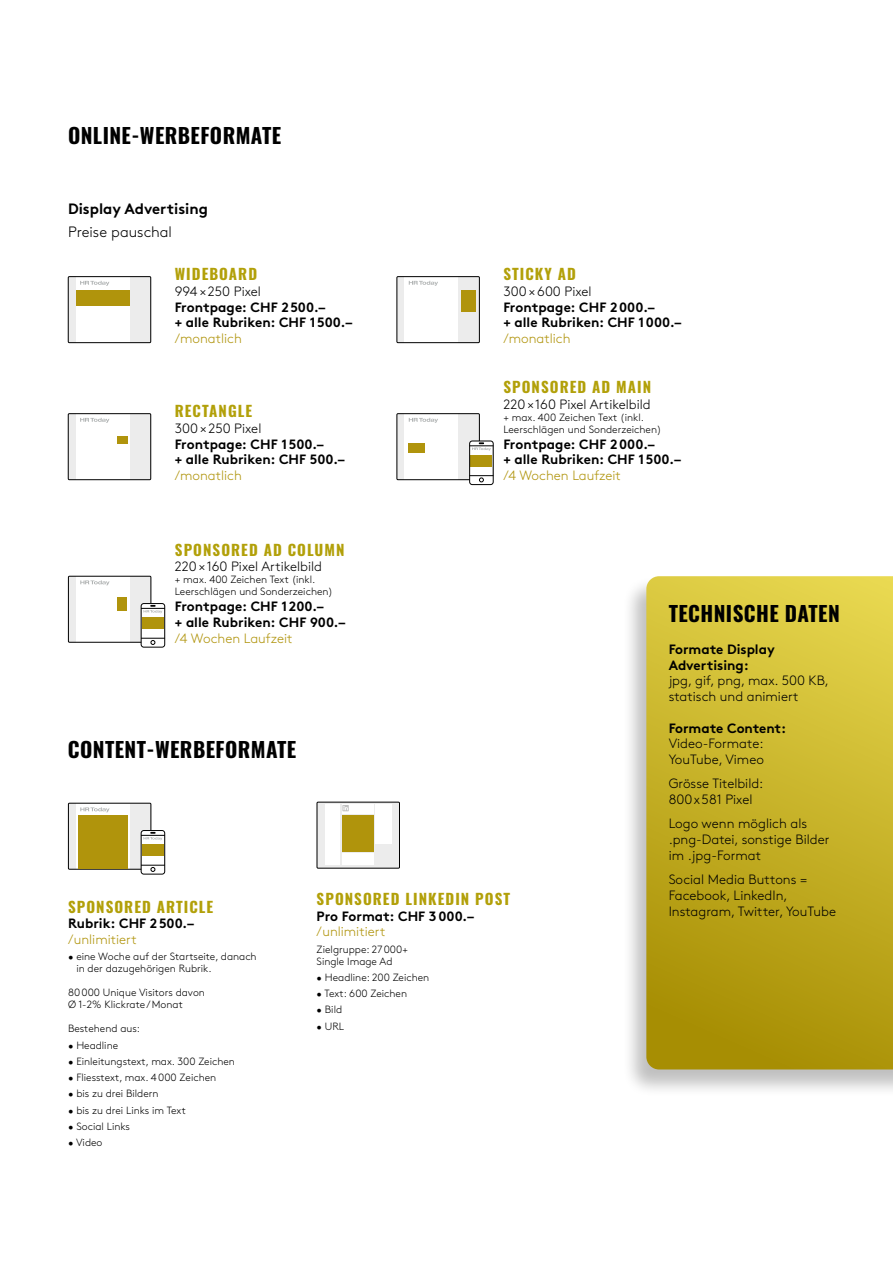
<style>
.page{position:relative;width:893px;height:1263px;background:#fff}
.page>*{position:absolute;margin:0;border:0;box-sizing:border-box;transform-origin:0 0}
.t1{font:700 21px "Oswald";letter-spacing:.02em;color:#000}
.t2{font:700 15px "Oswald";letter-spacing:.07em;color:#b2a009}
.t3{font:700 15px "Brown Std";color:#000}
.t4{font:300 15px "Brown Std";color:#000}
.t5{font:300 13.5px/15.8px "Brown Std";color:#000}
.t6{font:700 13.5px/15.8px "Brown Std";color:#000}
.t7{font:300 13.5px "Brown Std";color:#b0940c}
.t8{font:300 10.5px/12px "Brown Std";color:#000}
</style>
<div class="page">
<div style="left:622px;top:576px;width:271px;height:521px;background:#000;opacity:.25"></div>
<svg style="left:646px;top:576px;width:247px;height:493px"></svg>
<div style="left:68px;top:576px;width:83px;height:66px;background:#ececec;border-radius:2px"></div>
<div style="left:76px;top:576px;width:53px;height:66px;background:#fff"></div>
<svg style="left:80px;top:580px;width:30px;height:5px"></svg>
<div style="left:68px;top:576px;width:83px;height:67px;border:1px solid #000"></div>
<div style="left:118px;top:597px;width:9px;height:14px;background:#b0940c"></div>
<div style="left:68px;top:803px;width:83px;height:66px;background:#ececec;border-radius:2px"></div>
<div style="left:76px;top:803px;width:53px;height:66px;background:#fff"></div>
<svg style="left:80px;top:807px;width:30px;height:5px"></svg>
<div style="left:68px;top:803px;width:83px;height:66px;border:1px solid #000"></div>
<div style="left:78px;top:815px;width:50px;height:53px;background:#b0940c"></div>
<div style="left:68px;top:276px;width:83px;height:67px;background:#ececec;border-radius:2px"></div>
<div style="left:76px;top:276px;width:53px;height:67px;background:#fff"></div>
<div style="left:76px;top:290px;width:53px;height:15px;background:#b0940c"></div>
<svg style="left:80px;top:281px;width:29px;height:5px"></svg>
<div style="left:68px;top:276px;width:83px;height:67px;border:1px solid #000"></div>
<div style="left:396px;top:276px;width:84px;height:67px;background:#ececec;border-radius:2px"></div>
<div style="left:405px;top:276px;width:53px;height:67px;background:#fff"></div>
<div style="left:461px;top:290px;width:14px;height:21px;background:#b0940c"></div>
<svg style="left:409px;top:281px;width:29px;height:5px"></svg>
<div style="left:396px;top:276px;width:84px;height:67px;border:1px solid #000"></div>
<div style="left:68px;top:413px;width:83px;height:67px;background:#ececec;border-radius:2px"></div>
<div style="left:76px;top:413px;width:53px;height:67px;background:#fff"></div>
<svg style="left:80px;top:418px;width:29px;height:5px"></svg>
<div style="left:68px;top:413px;width:83px;height:67px;border:1px solid #000"></div>
<div style="left:118px;top:436px;width:10px;height:8px;background:#b0940c"></div>
<div style="left:396px;top:413px;width:84px;height:67px;background:#ececec;border-radius:2px"></div>
<div style="left:405px;top:413px;width:53px;height:67px;background:#fff"></div>
<svg style="left:409px;top:418px;width:29px;height:5px"></svg>
<div style="left:396px;top:413px;width:84px;height:67px;border:1px solid #000"></div>
<div style="left:408px;top:443px;width:17px;height:10px;background:#b0940c"></div>
<div style="left:471px;top:446px;width:21px;height:29px;background:#fff"></div>
<div style="left:471px;top:455px;width:21px;height:11px;background:#b0940c"></div>
<svg style="left:471px;top:443px;width:21px;height:8px"></svg>
<svg style="left:471px;top:475px;width:21px;height:7px"></svg>
<div style="left:469px;top:441px;width:25px;height:44px;border:1px solid #000;border-radius:3px"></div>
<div style="left:142px;top:609px;width:21px;height:29px;background:#fff"></div>
<div style="left:142px;top:617px;width:21px;height:12px;background:#b0940c"></div>
<svg style="left:143px;top:605px;width:20px;height:8px"></svg>
<svg style="left:143px;top:638px;width:20px;height:7px"></svg>
<div style="left:141px;top:603px;width:24px;height:44px;border:1px solid #000;border-radius:3px"></div>
<div style="left:142px;top:836px;width:21px;height:29px;background:#fff"></div>
<div style="left:142px;top:844px;width:21px;height:12px;background:#b0940c"></div>
<svg style="left:143px;top:832px;width:20px;height:8px"></svg>
<svg style="left:143px;top:865px;width:20px;height:7px"></svg>
<div style="left:141px;top:830px;width:24px;height:44px;border:1px solid #000;border-radius:3px"></div>
<div style="left:317px;top:802px;width:83px;height:66px;background:#ececec;border-radius:2px"></div>
<div style="left:325px;top:804px;width:15px;height:61px;background:#fff"></div>
<div style="left:375px;top:804px;width:17px;height:39px;background:#fff"></div>
<div style="left:342px;top:804px;width:32px;height:10px;background:#fff"></div>
<div style="left:342px;top:854px;width:32px;height:11px;background:#fff"></div>
<div style="left:317px;top:802px;width:83px;height:66px;border:1px solid #000"></div>
<div style="left:342px;top:815px;width:32px;height:37px;background:#b0940c"></div>
<svg style="left:342px;top:805px;width:7px;height:6px"></svg>
<svg style="left:343px;top:806px;width:5px;height:4px"></svg>
<h1 class="t1" style="left:68px;top:125px;width:215px">ONLINE-WERBEFORMATE</h1>
<h2 class="t3" style="left:68px;top:200px;width:142px">Display Advertising</h2>
<h2 class="t4" style="left:68px;top:223px;width:106px">Preise pauschal</h2>
<h2 class="t2" style="left:175px;top:266px;width:84px">WIDEBOARD</h2>
<p class="t5" style="left:175px;top:283px;width:88px">994×250 Pixel</p>
<p class="t6" style="left:175px;top:299px;width:179px">Frontpage: CHF 2500.–<br>+ alle Rubriken: CHF 1500.–</p>
<p class="t7" style="left:175px;top:331px;width:69px">/monatlich</p>
<h2 class="t2" style="left:175px;top:403px;width:79px">RECTANGLE</h2>
<p class="t5" style="left:175px;top:420px;width:88px">300×250 Pixel</p>
<p class="t6" style="left:175px;top:436px;width:172px">Frontpage: CHF 1500.–<br>+ alle Rubriken: CHF 500.–</p>
<p class="t7" style="left:175px;top:468px;width:69px">/monatlich</p>
<h2 class="t2" style="left:503px;top:266px;width:74px">STICKY AD</h2>
<p class="t5" style="left:503px;top:283px;width:90px">300×600 Pixel</p>
<p class="t6" style="left:503px;top:299px;width:180px">Frontpage: CHF 2000.–<br>+ alle Rubriken: CHF 1000.–</p>
<p class="t7" style="left:503px;top:331px;width:69px">/monatlich</p>
<h2 class="t2" style="left:503px;top:379px;width:149px">SPONSORED AD MAIN</h2>
<p class="t5" style="left:503px;top:396px;width:149px">220×160 Pixel Artikelbild</p>
<p class="t8" style="left:503px;top:411px;width:160px">+ max. 400 Zeichen Text (inkl.<br>Leerschlägen und Sonderzeichen)</p>
<p class="t6" style="left:503px;top:436px;width:179px">Frontpage: CHF 2000.–<br>+ alle Rubriken: CHF 1500.–</p>
<p class="t7" style="left:503px;top:468px;width:119px">/4 Wochen Laufzeit</p>
<h2 class="t2" style="left:175px;top:542px;width:171px">SPONSORED AD COLUMN</h2>
<p class="t5" style="left:175px;top:559px;width:149px">220×160 Pixel Artikelbild</p>
<p class="t8" style="left:175px;top:574px;width:160px">+ max. 400 Zeichen Text (inkl.<br>Leerschlägen und Sonderzeichen)</p>
<p class="t6" style="left:175px;top:598px;width:172px">Frontpage: CHF 1200.–<br>+ alle Rubriken: CHF 900.–</p>
<p class="t7" style="left:175px;top:630px;width:119px">/4 Wochen Laufzeit</p>
<h1 class="t1" style="left:68px;top:738px;width:230px">CONTENT-WERBEFORMATE</h1>
<h2 class="t2" style="left:68px;top:899px;width:147px">SPONSORED ARTICLE</h2>
<p class="t6" style="left:68px;top:916px;width:128px">Rubrik: CHF 2500.–</p>
<p class="t7" style="left:68px;top:932px;width:70px">/unlimitiert</p>
<p class="t8" style="left:76px;top:951px;width:182px;text-indent:-8px">• eine Woche auf der Startseite, danach in der dazugehörigen Rubrik.</p>
<p class="t8" style="left:68px;top:987px;width:138px">80000 Unique Visitors davon<br>Ø 1-2% Klickrate / Monat</p>
<p class="t8" style="left:68px;top:1023px;width:74px">Bestehend aus:</p>
<p class="t8" style="left:68px;top:1039px;width:52px">• Headline</p>
<p class="t8" style="left:68px;top:1055px;width:168px">• Einleitungstext, max. 300 Zeichen</p>
<p class="t8" style="left:68px;top:1072px;width:150px">• Fliesstext, max. 4000 Zeichen</p>
<p class="t8" style="left:68px;top:1088px;width:92px">• bis zu drei Bildern</p>
<p class="t8" style="left:68px;top:1104px;width:119px">• bis zu drei Links im Text</p>
<p class="t8" style="left:68px;top:1120px;width:63px">• Social Links</p>
<p class="t8" style="left:68px;top:1137px;width:36px">• Video</p>
<h2 class="t2" style="left:317px;top:891px;width:195px">SPONSORED LINKEDIN POST</h2>
<p class="t6" style="left:317px;top:908px;width:159px">Pro Format: CHF 3000.–</p>
<p class="t7" style="left:317px;top:924px;width:70px">/unlimitiert</p>
<p class="t8" style="left:317px;top:943px;width:93px">Zielgruppe: 27000+<br>Single Image Ad</p>
<p class="t8" style="left:317px;top:971px;width:114px">• Headline: 200 Zeichen</p>
<p class="t8" style="left:317px;top:988px;width:92px">• Text: 600 Zeichen</p>
<p class="t8" style="left:317px;top:1004px;width:27px">• Bild</p>
<p class="t8" style="left:317px;top:1020px;width:29px">• URL</p>
<h1 class="t1" style="left:669px;top:603px;width:173px">TECHNISCHE DATEN</h1>
<p class="t6" style="left:669px;top:641px;width:108px">Formate Display<br>Advertising:</p>
<p class="t5" style="left:669px;top:673px;width:162px">jpg, gif, png, max. 500 KB, statisch und animiert</p>
<p class="t6" style="left:669px;top:720px;width:119px">Formate Content:</p>
<p class="t5" style="left:669px;top:736px;width:97px">Video-Formate:<br>YouTube, Vimeo</p>
<p class="t5" style="left:669px;top:776px;width:96px">Grösse Titelbild:<br>800x581 Pixel</p>
<p class="t5" style="left:669px;top:816px;width:162px">Logo wenn möglich als .png-Datei, sonstige Bilder im .jpg-Format</p>
<p class="t5" style="left:669px;top:872px;width:169px">Social Media Buttons =<br>Facebook, LinkedIn,<br>Instagram, Twitter, YouTube</p>
</div>
